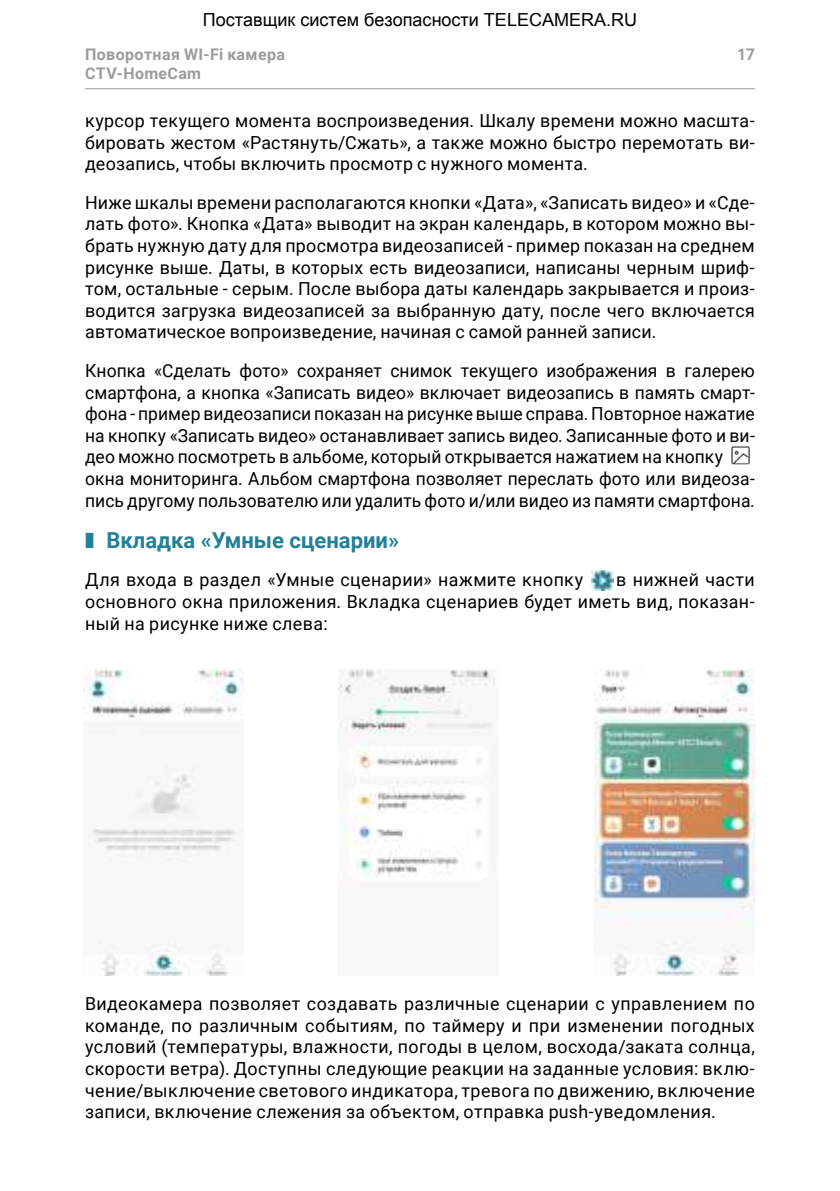
<style>
.page{position:relative;width:840px;height:1191px;background:#fff}
.page>*{position:absolute;margin:0;border:0;box-sizing:border-box;transform-origin:0 0}
.t1{font:700 22px "Roboto";color:#218198}
.t2{font:18px/21.6px "Roboto";letter-spacing:.005em;color:#000;text-align:justify}
.t3{font:700 16px/19.2px "Roboto";letter-spacing:.025em;color:#9d9c9c}
</style>
<div class="page">
<hr style="left:85px;top:88px;width:669px;height:1px;background:#9d9c9c">
<img style="left:731px;top:446px;width:19px;height:19px">
<img style="left:591px;top:570px;width:22px;height:20px">
<img style="left:83px;top:669px;width:160px;height:306px">
<img style="left:338px;top:669px;width:157px;height:209px">
<img style="left:594px;top:669px;width:159px;height:306px">
<p class="t3" style="left:85px;top:44px;width:201px">Поворотная WI-Fi камера<br>CTV-HomeCam</p>
<p class="t3" style="left:736px;top:44px;width:19px">17</p>
<p class="t2" style="left:85px;top:109px;width:670px">курсор текущего момента воспроизведения. Шкалу времени можно масшта&shy;бировать жестом «Растянуть/Сжать», а также можно быстро перемотать ви&shy;деозапись, чтобы включить просмотр с нужного момента.</p>
<p class="t2" style="left:85px;top:191px;width:670px">Ниже шкалы времени располагаются кнопки «Дата», «Записать видео» и «Сде&shy;лать фото». Кнопка «Дата» выводит на экран календарь, в котором можно вы&shy;брать нужную дату для просмотра видеозаписей - пример показан на среднем рисунке выше. Даты, в которых есть видеозаписи, написаны черным шриф&shy;том, остальные - серым. После выбора даты календарь закрывается и произ&shy;водится загрузка видеозаписей за выбранную дату, после чего включается автоматическое вопроизведение, начиная с самой ранней записи.</p>
<p class="t2" style="left:85px;top:359px;width:671px;text-align:left">Кнопка «Сделать фото» сохраняет снимок текущего изображения в галерею смартфона, а кнопка «Записать видео» включает видеозапись в память смарт&shy;фона - пример видеозаписи показан на рисунке выше справа. Повторное нажатие на кнопку «Записать видео» останавливает запись видео. Записанные фото и ви&shy;део можно посмотреть в альбоме, который открывается нажатием на кнопку окна мониторинга. Альбом смартфона позволяет переслать фото или видеоза&shy;пись другому пользователю или удалить фото и/или видео из памяти смартфона.</p>
<p class="t1" style="left:85px;top:524px;width:315px">❚ Вкладка «Умные сценарии»</p>
<p class="t2" style="left:85px;top:568px;width:499px">Для входа в раздел «Умные сценарии» нажмите кнопку</p>
<p class="t2" style="left:85px;top:568px;width:670px;text-indent:531px">в нижней части основного окна приложения. Вкладка сценариев будет иметь вид, показан&shy;ный на рисунке ниже слева:</p>
<p class="t2" style="left:85px;top:992px;width:671px">Видеокамера позволяет создавать различные сценарии с управлением по команде, по различным событиям, по таймеру и при изменении погодных условий (температуры, влажности, погоды в целом, восхода/заката солнца, скорости ветра). Доступны следующие реакции на заданные условия: вклю&shy;чение/выключение светового индикатора, тревога по движению, включение записи, включение слежения за объектом, отправка push-уведомления.</p>
</div>
